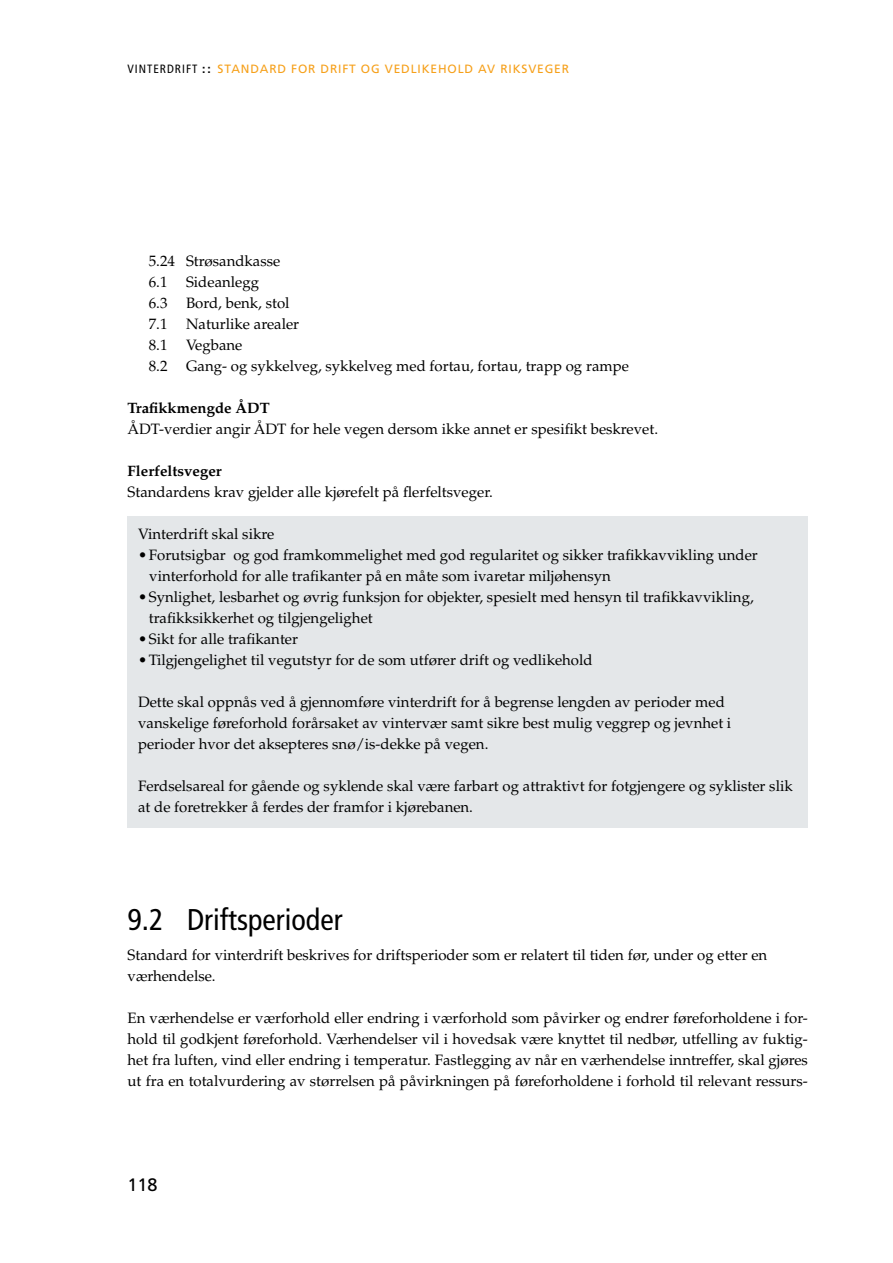
<style>
.page{position:relative;width:893px;height:1263px;background:#fff}
.page>*{position:absolute;margin:0;border:0;box-sizing:border-box;transform-origin:0 0}
.t1{font:condensed 30px "Frutiger LT Std";color:#000}
.t2{font:18px "Frutiger LT Std";color:#000}
.t3{font:15px/21px "Palatino LT Std";color:#000}
.t4{font:700 15px "Palatino LT Std";color:#000}
.t5{font:12px "Frutiger LT Std";letter-spacing:.07em;color:#f6a01a}
.s1{font-stretch:condensed;color:#000}
.s2{font-weight:700;color:#000}
</style>
<div class="page">
<div style="left:128px;top:516px;width:680px;height:312px;background:#e4e7e9"></div>
<p class="t5" style="left:128px;top:62px;width:443px"><span class="s1">VINTERDRIFT</span> <span class="s2">::</span> STANDARD FOR DRIFT OG VEDLIKEHOLD AV RIKSVEGER</p>
<p class="t3" style="left:149px;top:250px;width:482px">5.24 Strøsandkasse<br>6.1 Sideanlegg<br>6.3 Bord, benk, stol<br>7.1 Naturlike arealer<br>8.1 Vegbane<br>8.2 Gang- og sykkelveg, sykkelveg med fortau, fortau, trapp og rampe</p>
<p class="t4" style="left:128px;top:399px;width:144px">Trafikkmengde ÅDT</p>
<p class="t3" style="left:128px;top:418px;width:532px">ÅDT-verdier angir ÅDT for hele vegen dersom ikke annet er spesifikt beskrevet.</p>
<p class="t4" style="left:128px;top:462px;width:96px">Flerfeltsveger</p>
<p class="t3" style="left:128px;top:481px;width:367px">Standardens krav gjelder alle kjørefelt på flerfeltsveger.</p>
<p class="t3" style="left:138px;top:523px;width:138px">Vinterdrift skal sikre</p>
<p class="t3" style="left:149px;top:544px;width:610px;text-indent:-11px">• Forutsigbar og god framkommelighet med god regularitet og sikker trafikkavvikling under vinterforhold for alle trafikanter på en måte som ivaretar miljøhensyn</p>
<p class="t3" style="left:149px;top:586px;width:606px;text-indent:-11px">• Synlighet, lesbarhet og øvrig funksjon for objekter, spesielt med hensyn til trafikkavvikling, trafikksikkerhet og tilgjengelighet</p>
<p class="t3" style="left:138px;top:628px;width:161px">• Sikt for alle trafikanter</p>
<p class="t3" style="left:138px;top:649px;width:456px">• Tilgjengelighet til vegutstyr for de som utfører drift og vedlikehold</p>
<p class="t3" style="left:138px;top:691px;width:595px">Dette skal oppnås ved å gjennomføre vinterdrift for å begrense lengden av perioder med vanskelige føreforhold forårsaket av vintervær samt sikre best mulig veggrep og jevnhet i perioder hvor det aksepteres snø/is-dekke på vegen.</p>
<p class="t3" style="left:138px;top:775px;width:656px">Ferdselsareal for gående og syklende skal være farbart og attraktivt for fotgjengere og syklister slik at de foretrekker å ferdes der framfor i kjørebanen.</p>
<h1 class="t1" style="left:128px;top:902px;width:216px">9.2 Driftsperioder</h1>
<p class="t3" style="left:128px;top:945px;width:641px">Standard for vinterdrift beskrives for driftsperioder som er relatert til tiden før, under og etter en værhendelse.</p>
<p class="t3" style="left:128px;top:1008px;width:682px;text-align:justify">En værhendelse er værforhold eller endring i værforhold som påvirker og endrer føreforholdene i for&shy;hold til godkjent føreforhold. Værhendelser vil i hovedsak være knyttet til nedbør, utfelling av fuktig&shy;het fra luften, vind eller endring i temperatur. Fastlegging av når en værhendelse inntreffer, skal gjøres ut fra en totalvurdering av størrelsen på påvirkningen på føreforholdene i forhold til relevant ressurs-</p>
<p class="t2" style="left:128px;top:1174px;width:32px">118</p>
</div>
